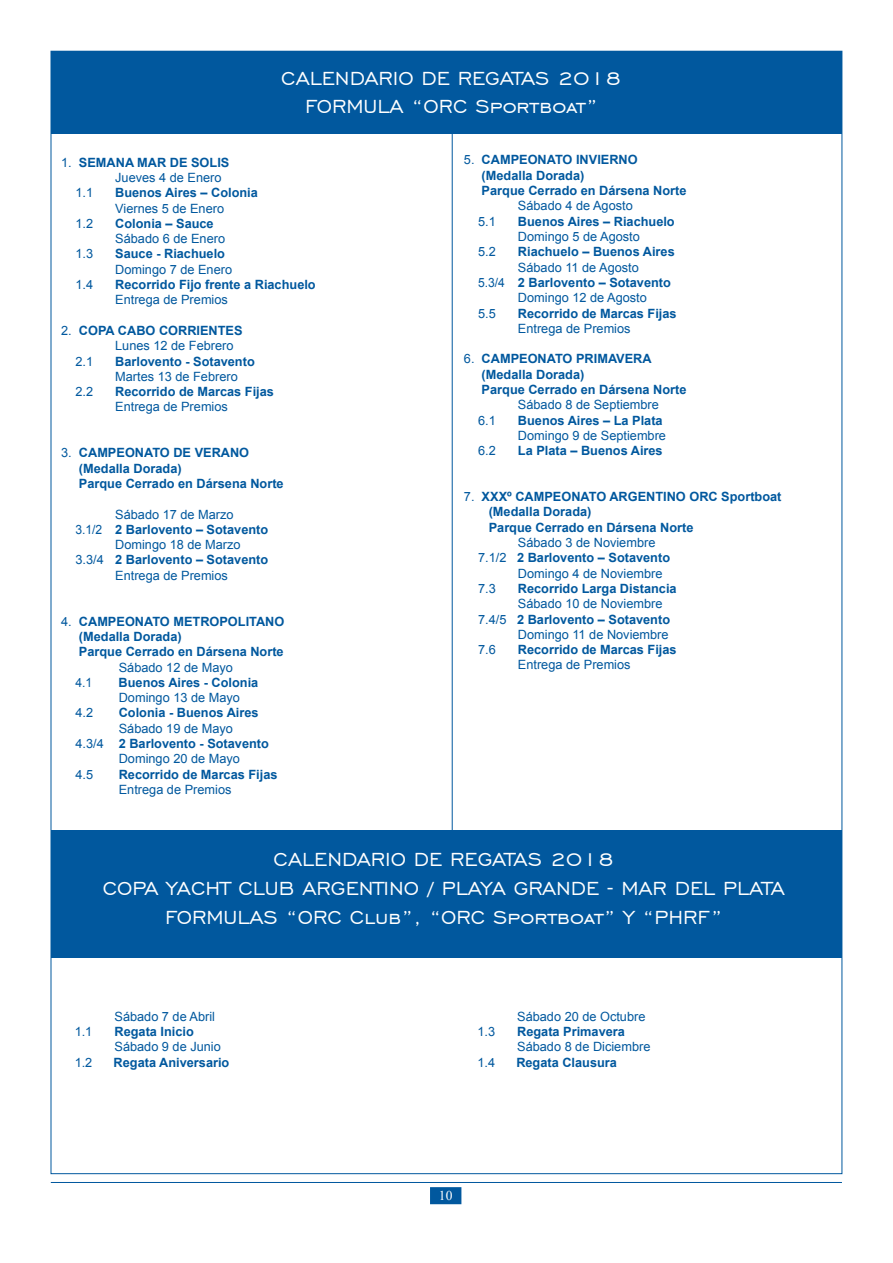
<style>
.page{position:relative;width:893px;height:1263px;background:#fff}
.page>*{position:absolute;margin:0;border:0;box-sizing:border-box;transform-origin:0 0}
.t1{font:24px/28.8px "Engravers Gothic BT";color:#fff;text-align:center}
.t2{font:13.5px "Times New Roman";color:#fff}
.t3{font:700 12.75px/15.3px "Arial";color:#01589e}
.t4{font:12.75px "Arial";color:#01589e}
.t5{font:12.75px "Arial";color:#01589e;scale:.95 1}
.s1{font-weight:400}
</style>
<div class="page">
<div style="left:51px;top:51px;width:791px;height:83px;background:#01589e"></div>
<hr style="left:452px;top:81px;width:1px;height:751px;background:#01589e">
<div style="left:51px;top:830px;width:791px;height:127px;background:#01589e"></div>
<hr style="left:51px;top:1182px;width:791px;height:1px;background:#01589e">
<div style="left:430px;top:1187px;width:31px;height:17px;background:#01589e"></div>
<h1 class="t1" style="left:281px;top:63px;width:342px">CALENDARIO DE REGATAS 2018<br>FORMULA “ORC Sportboat”</h1>
<p class="t3" style="left:61px;top:155px;width:170px"><span class="s1">1.</span> SEMANA MAR DE SOLIS</p>
<p class="t4" style="left:115px;top:169px;width:108px">Jueves 4 de Enero</p>
<p class="t4" style="left:75px;top:184px;width:19px">1.1</p>
<p class="t3" style="left:115px;top:185px;width:144px">Buenos Aires – Colonia</p>
<p class="t4" style="left:115px;top:200px;width:110px">Viernes 5 de Enero</p>
<p class="t4" style="left:75px;top:215px;width:19px">1.2</p>
<p class="t3" style="left:115px;top:216px;width:100px">Colonia – Sauce</p>
<p class="t4" style="left:115px;top:230px;width:111px">Sábado 6 de Enero</p>
<p class="t4" style="left:75px;top:246px;width:19px">1.3</p>
<p class="t3" style="left:115px;top:247px;width:111px">Sauce - Riachuelo</p>
<p class="t4" style="left:115px;top:261px;width:118px">Domingo 7 de Enero</p>
<p class="t4" style="left:75px;top:276px;width:19px">1.4</p>
<p class="t3" style="left:115px;top:277px;width:202px">Recorrido Fijo frente a Riachuelo</p>
<p class="t4" style="left:115px;top:291px;width:114px">Entrega de Premios</p>
<p class="t3" style="left:61px;top:323px;width:183px"><span class="s1">2.</span> COPA CABO CORRIENTES</p>
<p class="t4" style="left:115px;top:337px;width:120px">Lunes 12 de Febrero</p>
<p class="t4" style="left:75px;top:353px;width:19px">2.1</p>
<p class="t3" style="left:115px;top:354px;width:141px">Barlovento - Sotavento</p>
<p class="t4" style="left:115px;top:368px;width:124px">Martes 13 de Febrero</p>
<p class="t4" style="left:75px;top:383px;width:19px">2.2</p>
<p class="t3" style="left:115px;top:384px;width:160px">Recorrido de Marcas Fijas</p>
<p class="t4" style="left:115px;top:399px;width:114px">Entrega de Premios</p>
<p class="t3" style="left:79px;top:446px;width:206px;text-indent:-18px"><span class="s1">3.</span> CAMPEONATO DE VERANO (Medalla Dorada)<br>Parque Cerrado en Dársena Norte</p>
<p class="t4" style="left:115px;top:506px;width:120px">Sábado 17 de Marzo</p>
<p class="t3" style="left:75px;top:522px;width:194px"><span class="s1">3.1/2</span> 2 Barlovento – Sotavento</p>
<p class="t4" style="left:115px;top:536px;width:127px">Domingo 18 de Marzo</p>
<p class="t3" style="left:75px;top:553px;width:194px"><span class="s1">3.3/4</span> 2 Barlovento – Sotavento</p>
<p class="t4" style="left:115px;top:567px;width:114px">Entrega de Premios</p>
<p class="t3" style="left:79px;top:614px;width:207px;text-indent:-18px"><span class="s1">4.</span> CAMPEONATO METROPOLITANO (Medalla Dorada)<br>Parque Cerrado en Dársena Norte</p>
<p class="t4" style="left:119px;top:659px;width:116px">Sábado 12 de Mayo</p>
<p class="t5" style="left:75px;top:674px;width:19px">4.1</p>
<p class="t3" style="left:119px;top:675px;width:141px">Buenos Aires - Colonia</p>
<p class="t4" style="left:119px;top:689px;width:123px">Domingo 13 de Mayo</p>
<p class="t4" style="left:75px;top:705px;width:19px">4.2</p>
<p class="t3" style="left:119px;top:706px;width:141px">Colonia - Buenos Aires</p>
<p class="t4" style="left:119px;top:720px;width:116px">Sábado 19 de Mayo</p>
<p class="t3" style="left:75px;top:736px;width:195px"><span class="s1">4.3/4</span> 2 Barlovento - Sotavento</p>
<p class="t4" style="left:119px;top:750px;width:123px">Domingo 20 de Mayo</p>
<p class="t4" style="left:75px;top:766px;width:19px">4.5</p>
<p class="t3" style="left:119px;top:767px;width:160px">Recorrido de Marcas Fijas</p>
<p class="t4" style="left:119px;top:781px;width:114px">Entrega de Premios</p>
<p class="t3" style="left:482px;top:153px;width:206px;text-indent:-18px"><span class="s1">5.</span> CAMPEONATO INVIERNO (Medalla Dorada)<br>Parque Cerrado en Dársena Norte</p>
<p class="t4" style="left:518px;top:198px;width:116px">Sábado 4 de Agosto</p>
<p class="t4" style="left:478px;top:213px;width:19px">5.1</p>
<p class="t3" style="left:518px;top:214px;width:158px">Buenos Aires – Riachuelo</p>
<p class="t4" style="left:518px;top:228px;width:123px">Domingo 5 de Agosto</p>
<p class="t4" style="left:478px;top:243px;width:19px">5.2</p>
<p class="t3" style="left:518px;top:245px;width:158px">Riachuelo – Buenos Aires</p>
<p class="t4" style="left:518px;top:259px;width:122px">Sábado 11 de Agosto</p>
<p class="t3" style="left:478px;top:275px;width:194px"><span class="s1">5.3/4</span> 2 Barlovento – Sotavento</p>
<p class="t4" style="left:518px;top:289px;width:131px">Domingo 12 de Agosto</p>
<p class="t4" style="left:478px;top:305px;width:19px">5.5</p>
<p class="t3" style="left:518px;top:306px;width:160px">Recorrido de Marcas Fijas</p>
<p class="t4" style="left:518px;top:320px;width:114px">Entrega de Premios</p>
<p class="t3" style="left:482px;top:352px;width:206px;text-indent:-18px"><span class="s1">6.</span> CAMPEONATO PRIMAVERA (Medalla Dorada)<br>Parque Cerrado en Dársena Norte</p>
<p class="t4" style="left:518px;top:396px;width:143px">Sábado 8 de Septiembre</p>
<p class="t4" style="left:478px;top:412px;width:19px">6.1</p>
<p class="t3" style="left:518px;top:413px;width:146px">Buenos Aires – La Plata</p>
<p class="t4" style="left:518px;top:427px;width:150px">Domingo 9 de Septiembre</p>
<p class="t4" style="left:478px;top:442px;width:19px">6.2</p>
<p class="t3" style="left:518px;top:443px;width:146px">La Plata – Buenos Aires</p>
<p class="t3" style="left:489px;top:489px;width:294px;text-indent:-25px"><span class="s1">7.</span> XXXº CAMPEONATO ARGENTINO ORC Sportboat (Medalla Dorada)<br>Parque Cerrado en Dársena Norte</p>
<p class="t4" style="left:518px;top:534px;width:139px">Sábado 3 de Noviembre</p>
<p class="t3" style="left:478px;top:551px;width:194px"><span class="s1">7.1/2</span> 2 Barlovento – Sotavento</p>
<p class="t4" style="left:518px;top:565px;width:146px">Domingo 4 de Noviembre</p>
<p class="t4" style="left:478px;top:580px;width:19px">7.3</p>
<p class="t3" style="left:518px;top:581px;width:160px">Recorrido Larga Distancia</p>
<p class="t4" style="left:518px;top:595px;width:146px">Sábado 10 de Noviembre</p>
<p class="t3" style="left:478px;top:612px;width:194px"><span class="s1">7.4/5</span> 2 Barlovento – Sotavento</p>
<p class="t4" style="left:518px;top:626px;width:152px">Domingo 11 de Noviembre</p>
<p class="t4" style="left:478px;top:641px;width:19px">7.6</p>
<p class="t3" style="left:518px;top:642px;width:160px">Recorrido de Marcas Fijas</p>
<p class="t4" style="left:518px;top:657px;width:114px">Entrega de Premios</p>
<h1 class="t1" style="left:103px;top:844px;width:683px">CALENDARIO DE REGATAS 2018<br>COPA YACHT CLUB ARGENTINO / PLAYA GRANDE - MAR DEL PLATA<br>FORMULAS “ORC Club”, “ORC Sportboat” Y “PHRF”</h1>
<p class="t4" style="left:114px;top:1008px;width:102px">Sábado 7 de Abril</p>
<p class="t4" style="left:75px;top:1023px;width:19px">1.1</p>
<p class="t3" style="left:114px;top:1024px;width:81px">Regata Inicio</p>
<p class="t4" style="left:114px;top:1038px;width:108px">Sábado 9 de Junio</p>
<p class="t4" style="left:75px;top:1054px;width:19px">1.2</p>
<p class="t3" style="left:114px;top:1055px;width:117px">Regata Aniversario</p>
<p class="t4" style="left:517px;top:1008px;width:130px">Sábado 20 de Octubre</p>
<p class="t4" style="left:477px;top:1023px;width:19px">1.3</p>
<p class="t3" style="left:517px;top:1024px;width:109px">Regata Primavera</p>
<p class="t4" style="left:517px;top:1038px;width:135px">Sábado 8 de Diciembre</p>
<p class="t4" style="left:477px;top:1054px;width:19px">1.4</p>
<p class="t3" style="left:516px;top:1055px;width:102px">Regata Clausura</p>
<p class="t2" style="left:439px;top:1187px;width:15px">10</p>
</div>
